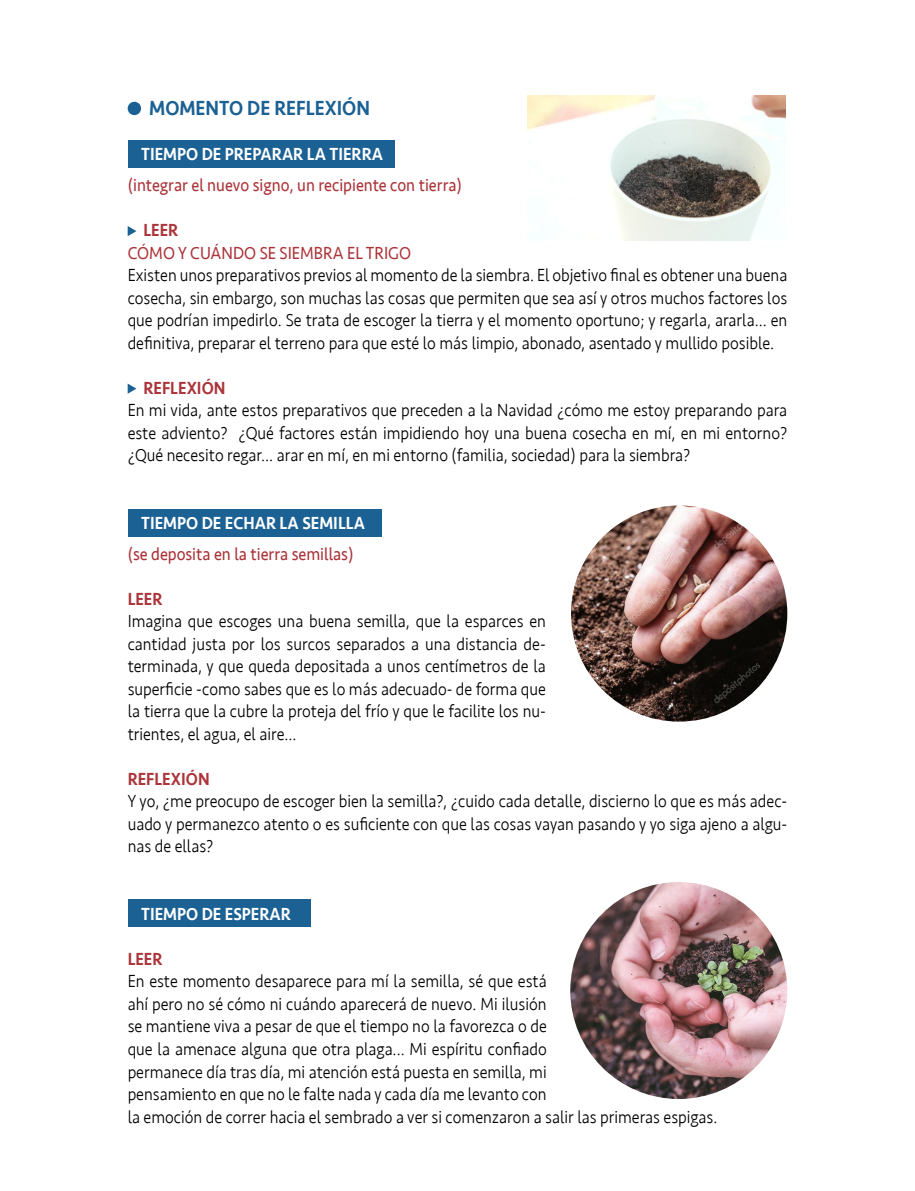
<style>
.page{position:relative;width:915px;height:1191px;background:#fff}
.page>*{position:absolute;margin:0;border:0;box-sizing:border-box;transform-origin:0 0}
.parra{font:500 21px "Seravek";color:#1b6194;scale:.9 1}
.parra-2{font:300 18px/22.5px "Seravek";color:#000;text-align:justify;scale:.9 1}
.parra-3{font:18px "Seravek";color:#ab3439;scale:.9 1}
.parra-4{font:500 18px "Seravek";color:#fff;scale:.9 1}
.parra-5{font:500 18px "Seravek";color:#ab3439;scale:.9 1}
</style>
<div class="page">
<div style="left:128px;top:899px;width:182px;height:27px;background:#1b6194"></div>
<div style="left:128px;top:509px;width:254px;height:27px;background:#1b6194"></div>
<div style="left:128px;top:140px;width:267px;height:27px;background:#1b6194"></div>
<div style="left:128px;top:102px;width:13px;height:13px;background:#1b6194;border-radius:50%"></div>
<svg style="left:128px;top:226px;width:8px;height:10px"></svg>
<svg style="left:128px;top:384px;width:8px;height:10px"></svg>
<img style="left:527px;top:96px;width:257px;height:144px">
<img style="left:570px;top:882px;width:217px;height:217px;border-radius:108px">
<img style="left:571px;top:505px;width:216px;height:216px;border-radius:108px">
<p class="parra" style="left:149px;top:95px;width:247px">MOMENTO DE REFLEXIÓN</p>
<p class="parra-4" style="left:141px;top:143px;width:270px">TIEMPO DE PREPARAR LA TIERRA</p>
<p class="parra-3" style="left:128px;top:171px;width:373px">(integrar el nuevo signo, un recipiente con tierra)</p>
<p class="parra-5" style="left:143px;top:219px;width:40px">LEER</p>
<p class="parra-3" style="left:128px;top:239px;width:316px">CÓMO Y CUÁNDO SE SIEMBRA EL TRIGO</p>
<p class="parra-2" style="left:128px;top:264px;width:734px">Existen unos preparativos previos al momento de la siembra. El objetivo final es obtener una buena cosecha, sin embargo, son muchas las cosas que permiten que sea así y otros muchos factores los que podrían impedirlo. Se trata de escoger la tierra y el momento oportuno; y regarla, ararla... en definitiva, preparar el terreno para que esté lo más limpio, abonado, asentado y mullido posible.</p>
<p class="parra-5" style="left:143px;top:376px;width:93px">REFLEXIÓN</p>
<p class="parra-2" style="left:128px;top:399px;width:734px">En mi vida, ante estos preparativos que preceden a la Navidad ¿cómo me estoy preparando para este adviento? ¿Qué factores están impidiendo hoy una buena cosecha en mí, en mi entorno? ¿Qué necesito regar… arar en mí, en mi entorno (familia, sociedad) para la siembra?</p>
<p class="parra-4" style="left:141px;top:511px;width:250px">TIEMPO DE ECHAR LA SEMILLA</p>
<p class="parra-3" style="left:128px;top:540px;width:252px">(se deposita en la tierra semillas)</p>
<p class="parra-5" style="left:128px;top:587px;width:40px">LEER</p>
<p class="parra-2" style="left:128px;top:610px;width:466px">Imagina que escoges una buena semilla, que la esparces en cantidad justa por los surcos separados a una distancia de&shy;terminada, y que queda depositada a unos centímetros de la superficie -como sabes que es lo más adecuado- de forma que la tierra que la cubre la proteja del frío y que le facilite los nu&shy;trientes, el agua, el aire...</p>
<p class="parra-5" style="left:128px;top:767px;width:93px">REFLEXIÓN</p>
<p class="parra-2" style="left:128px;top:790px;width:734px">Y yo, ¿me preocupo de escoger bien la semilla?, ¿cuido cada detalle, discierno lo que es más adec&shy;uado y permanezco atento o es suficiente con que las cosas vayan pasando y yo siga ajeno a algu&shy;nas de ellas?</p>
<p class="parra-4" style="left:141px;top:902px;width:168px">TIEMPO DE ESPERAR</p>
<p class="parra-5" style="left:128px;top:947px;width:40px">LEER</p>
<p class="parra-2" style="left:128px;top:970px;width:656px;text-align:left">En este momento desaparece para mí la semilla, sé que está<br>ahí pero no sé cómo ni cuándo aparecerá de nuevo. Mi ilusión<br>se mantiene viva a pesar de que el tiempo no la favorezca o de<br>que la amenace alguna que otra plaga... Mi espíritu confiado<br>permanece día tras día, mi atención está puesta en semilla, mi<br>pensamiento en que no le falte nada y cada día me levanto con<br>la emoción de correr hacia el sembrado a ver si comenzaron a salir las primeras espigas.</p>
</div>
